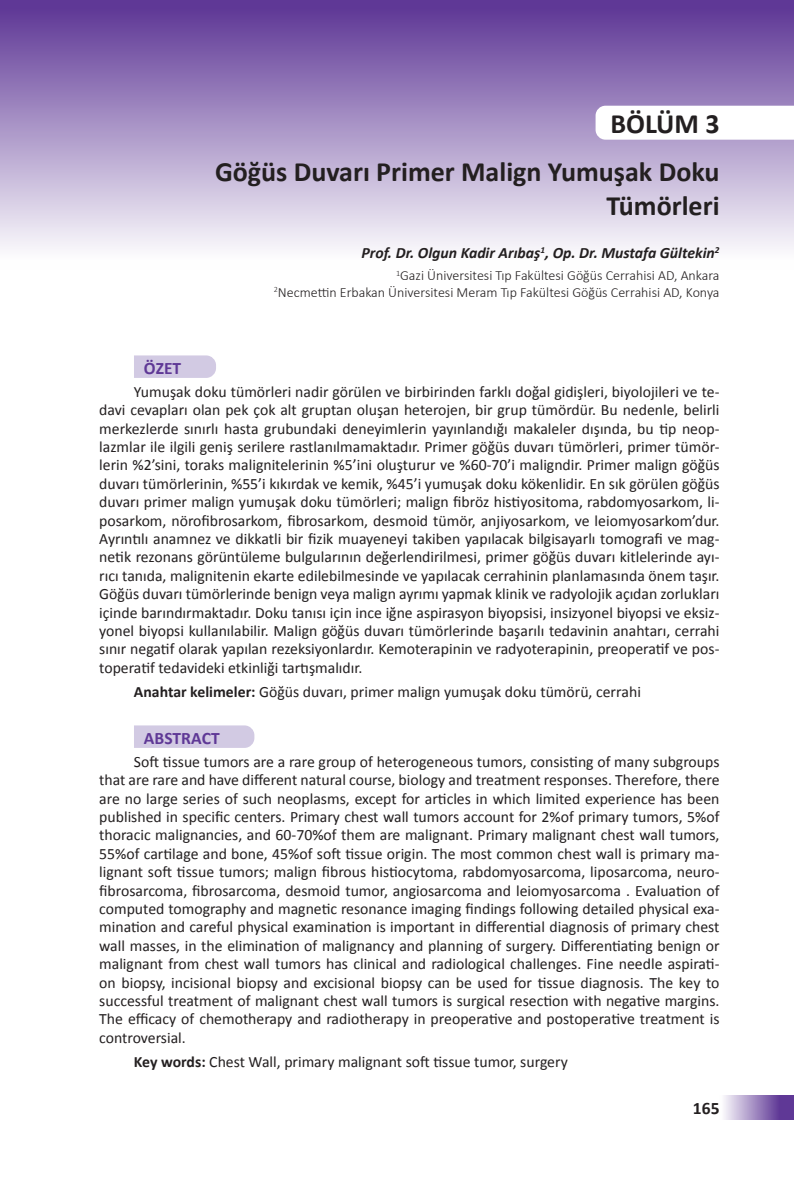
<style>
.page{position:relative;width:794px;height:1191px;background:#fff}
.page>*{position:absolute;margin:0;border:0;box-sizing:border-box;transform-origin:0 0}
.t1{font:700 28px/48.5px "Calibri";color:#231f20;text-align:right}
.t2{font:700 17.5px "Calibri";color:#5f3896}
.t3{font:700 17.5px "Calibri";color:#231f20}
.t4{font:15.75px/18.4px "Calibri";color:#231f20;text-align:justify}
.t5{font:italic 700 15.75px "Calibri";color:#231f20}
.t6{font:300 14px/16.8px "Calibri";color:#231f20;text-align:right}
.s1{font-weight:700}
</style>
<div class="page">
<div style="left:0;top:0;width:794px;height:269px;background:linear-gradient(to bottom,#5a3293,#fff)"></div>
<svg style="left:724px;top:1095px;width:70px;height:24px;background:#9a82bd"></svg>
<svg style="left:595px;top:106px;width:199px;height:34px"></svg>
<div style="left:134px;top:355px;width:82px;height:23px;background:#d2cae3"></div>
<div style="left:134px;top:725px;width:120px;height:23px;background:#d2cae3"></div>
<h1 class="t1" style="left:215px;top:98px;width:506px">BÖLÜM 3<br>Göğüs Duvarı Primer Malign Yumuşak Doku</h1>
<h1 class="t1" style="left:606px;top:180px;width:115px">Tümörleri</h1>
<p class="t5" style="left:361px;top:242px;width:359px">Prof. Dr. Olgun Kadir Arıbaş<sup>1</sup>, Op. Dr. Mustafa Gültekin<sup>2</sup></p>
<p class="t6" style="left:274px;top:267px;width:447px"><sup>1</sup>Gazi Üniversitesi Tıp Fakültesi Göğüs Cerrahisi AD, Ankara<br><sup>2</sup>Necmettin Erbakan Üniversitesi Meram Tıp Fakültesi Göğüs Cerrahisi AD, Konya</p>
<p class="t2" style="left:144px;top:355px;width:39px">ÖZET</p>
<p class="t4" style="left:99px;top:382px;width:622px;text-indent:35px">Yumuşak doku tümörleri nadir görülen ve birbirinden farklı doğal gidişleri, biyolojileri ve te&shy;davi cevapları olan pek çok alt gruptan oluşan heterojen, bir grup tümördür. Bu nedenle, belirli merkezlerde sınırlı hasta grubundaki deneyimlerin yayınlandığı makaleler dışında, bu tip neop&shy;lazmlar ile ilgili geniş serilere rastlanılmamaktadır. Primer göğüs duvarı tümörleri, primer tümör&shy;lerin %2’sini, toraks malignitelerinin %5’ini oluşturur ve %60-70’i maligndir. Primer malign göğüs duvarı tümörlerinin, %55’i kıkırdak ve kemik, %45’i yumuşak doku kökenlidir. En sık görülen göğüs duvarı primer malign yumuşak doku tümörleri; malign fibröz histiyositoma, rabdomyosarkom, li&shy;posarkom, nörofibrosarkom, fibrosarkom, desmoid tümör, anjiyosarkom, ve leiomyosarkom’dur.<br>Ayrıntılı anamnez ve dikkatli bir fizik muayeneyi takiben yapılacak bilgisayarlı tomografi ve mag&shy;netik rezonans görüntüleme bulgularının değerlendirilmesi, primer göğüs duvarı kitlelerinde ayı&shy;rıcı tanıda, malignitenin ekarte edilebilmesinde ve yapılacak cerrahinin planlamasında önem taşır.<br>Göğüs duvarı tümörlerinde benign veya malign ayrımı yapmak klinik ve radyolojik açıdan zorlukları içinde barındırmaktadır. Doku tanısı için ince iğne aspirasyon biyopsisi, insizyonel biyopsi ve eksiz&shy;yonel biyopsi kullanılabilir. Malign göğüs duvarı tümörlerinde başarılı tedavinin anahtarı, cerrahi sınır negatif olarak yapılan rezeksiyonlardır. Kemoterapinin ve radyoterapinin, preoperatif ve pos&shy;toperatif tedavideki etkinliği tartışmalıdır.</p>
<p class="t4" style="left:134px;top:682px;width:508px"><span class="s1">Anahtar kelimeler:</span> Göğüs duvarı, primer malign yumuşak doku tümörü, cerrahi</p>
<p class="t2" style="left:144px;top:725px;width:77px">ABSTRACT</p>
<p class="t4" style="left:99px;top:752px;width:622px;text-indent:35px">Soft tissue tumors are a rare group of heterogeneous tumors, consisting of many subgroups that are rare and have different natural course, biology and treatment responses. Therefore, there are no large series of such neoplasms, except for articles in which limited experience has been published in specific centers. Primary chest wall tumors account for 2%of primary tumors, 5%of thoracic malignancies, and 60-70%of them are malignant. Primary malignant chest wall tumors, 55%of cartilage and bone, 45%of soft tissue origin. The most common chest wall is primary ma&shy;lignant soft tissue tumors; malign fibrous histiocytoma, rabdomyosarcoma, liposarcoma, neuro&shy;fibrosarcoma, fibrosarcoma, desmoid tumor, angiosarcoma and leiomyosarcoma . Evaluation of computed tomography and magnetic resonance imaging findings following detailed physical exa&shy;mination and careful physical examination is important in differential diagnosis of primary chest wall masses, in the elimination of malignancy and planning of surgery. Differentiating benign or malignant from chest wall tumors has clinical and radiological challenges. Fine needle aspirati&shy;on biopsy, incisional biopsy and excisional biopsy can be used for tissue diagnosis. The key to successful treatment of malignant chest wall tumors is surgical resection with negative margins.<br>The efficacy of chemotherapy and radiotherapy in preoperative and postoperative treatment is controversial.</p>
<p class="t4" style="left:134px;top:1052px;width:435px"><span class="s1">Key words:</span> Chest Wall, primary malignant soft tissue tumor, surgery</p>
<p class="t3" style="left:693px;top:1095px;width:28px">165</p>
</div>
